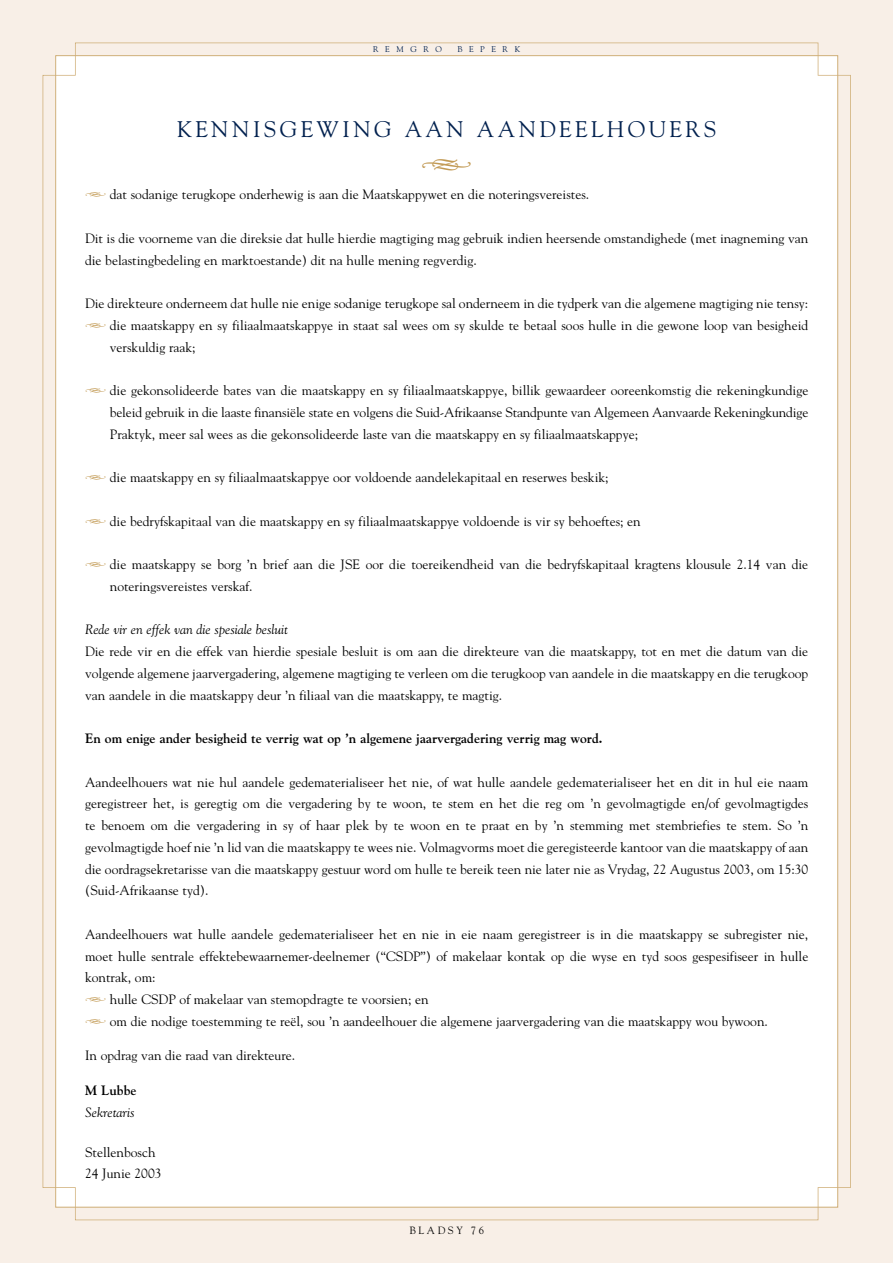
<style>
.page{position:relative;width:893px;height:1263px;background:#fff}
.page>*{position:absolute;margin:0;border:0;box-sizing:border-box;transform-origin:0 0}
.t1{font:33px "Type Embellishments One Plain";color:#c29a54}
.t2{font:22.5px "Goudy";letter-spacing:.15em;color:#00204e}
.t3{font:13.5px/21.8px "Goudy";color:#000}
.t4{font:700 13.5px "Goudy";color:#000}
.t5{font:13.5px "Goudy Italic Os F";color:#000}
.t6{font:10.5px "Goudy";letter-spacing:.25em;color:#000}
.t7{font:8.25px "Goudy";letter-spacing:.8em;color:#00204e}
.s1{font-family:"Type Embellishments One Plain";color:#c29a54}
</style>
<div class="page">
<div style="left:0;top:0;width:892px;height:1263px;background:#f8efe7"></div>
<div style="left:43px;top:43px;width:807px;height:1177px;background:#fff"></div>
<p class="t7" style="left:373px;top:46px;width:70px">REMGRO</p>
<p class="t7" style="left:457px;top:46px;width:64px">BEPERK</p>
<h2 class="t2" style="left:177px;top:120px;width:541px">KENNISGEWING AAN AANDEELHOUERS</h2>
<h1 class="t1" style="left:421px;top:152px;width:53px">h</h1>
<p class="t3" style="left:85px;top:185px;width:505px"><span class="s1">h</span> dat sodanige terugkope onderhewig is aan die Maatskappywet en die noteringsvereistes.</p>
<p class="t3" style="left:85px;top:228px;width:724px">Dit is die voorneme van die direksie dat hulle hierdie magtiging mag gebruik indien heersende omstandighede (met inagneming van die belastingbedeling en marktoestande) dit na hulle mening regverdig.</p>
<p class="t3" style="left:85px;top:294px;width:724px">Die direkteure onderneem dat hulle nie enige sodanige terugkope sal onderneem in die tydperk van die algemene magtiging nie tensy:</p>
<p class="t3" style="left:85px;top:315px;width:724px"><span class="s1">h</span> die maatskappy en sy filiaalmaatskappye in staat sal wees om sy skulde te betaal soos hulle in die gewone loop van besigheid</p>
<p class="t3" style="left:110px;top:337px;width:87px">verskuldig raak;</p>
<p class="t3" style="left:110px;top:381px;width:700px;text-align:justify;text-indent:-25px"><span class="s1">h</span> die gekonsolideerde bates van die maatskappy en sy filiaalmaatskappye, billik gewaardeer ooreenkomstig die rekeningkundige beleid gebruik in die laaste finansiële state en volgens die Suid-Afrikaanse Standpunte van Algemeen Aanvaarde Rekeningkundige Praktyk, meer sal wees as die gekonsolideerde laste van die maatskappy en sy filiaalmaatskappye;</p>
<p class="t3" style="left:85px;top:468px;width:525px"><span class="s1">h</span> die maatskappy en sy filiaalmaatskappye oor voldoende aandelekapitaal en reserwes beskik;</p>
<p class="t3" style="left:85px;top:511px;width:557px"><span class="s1">h</span> die bedryfskapitaal van die maatskappy en sy filiaalmaatskappye voldoende is vir sy behoeftes; en</p>
<p class="t3" style="left:110px;top:555px;width:700px;text-indent:-25px"><span class="s1">h</span> die maatskappy se borg ’n brief aan die JSE oor die toereikendheid van die bedryfskapitaal kragtens klousule 2.14 van die noteringsvereistes verskaf.</p>
<p class="t5" style="left:85px;top:624px;width:204px">Rede vir en effek van die spesiale besluit</p>
<p class="t3" style="left:85px;top:642px;width:724px;text-align:justify">Die rede vir en die effek van hierdie spesiale besluit is om aan die direkteure van die maatskappy, tot en met die datum van die volgende algemene jaarvergadering, algemene magtiging te verleen om die terugkoop van aandele in die maatskappy en die terugkoop van aandele in die maatskappy deur ’n filiaal van die maatskappy, te magtig.</p>
<p class="t4" style="left:85px;top:733px;width:519px">En om enige ander besigheid te verrig wat op ’n algemene jaarvergadering verrig mag word.</p>
<p class="t3" style="left:85px;top:772px;width:724px;text-align:justify">Aandeelhouers wat nie hul aandele gedematerialiseer het nie, of wat hulle aandele gedematerialiseer het en dit in hul eie naam geregistreer het, is geregtig om die vergadering by te woon, te stem en het die reg om ’n gevolmagtigde en/of gevolmagtigdes te benoem om die vergadering in sy of haar plek by te woon en te praat en by ’n stemming met stembriefies te stem. So ’n gevolmagtigde hoef nie ’n lid van die maatskappy te wees nie. Volmagvorms moet die geregisteerde kantoor van die maatskappy of aan die oordragsekretarisse van die maatskappy gestuur word om hulle te bereik teen nie later nie as Vrydag, 22 Augustus 2003, om 15:30 (Suid-Afrikaanse tyd).</p>
<p class="t3" style="left:85px;top:924px;width:724px">Aandeelhouers wat hulle aandele gedematerialiseer het en nie in eie naam geregistreer is in die maatskappy se subregister nie, moet hulle sentrale effektebewaarnemer-deelnemer (“CSDP”) of makelaar kontak op die wyse en tyd soos gespesifiseer in hulle kontrak, om:<br><span class="s1">h</span> hulle CSDP of makelaar van stemopdragte te voorsien; en<br><span class="s1">h</span> om die nodige toestemming te reël, sou ’n aandeelhouer die algemene jaarvergadering van die maatskappy wou bywoon.</p>
<p class="t3" style="left:85px;top:1046px;width:212px">In opdrag van die raad van direkteure.</p>
<p class="t4" style="left:85px;top:1085px;width:53px">M Lubbe</p>
<p class="t5" style="left:85px;top:1106px;width:51px">Sekretaris</p>
<p class="t3" style="left:85px;top:1142px;width:78px">Stellenbosch<br>24 Junie 2003</p>
<p class="t6" style="left:409px;top:1226px;width:76px">BLADSY 76</p>
</div>
